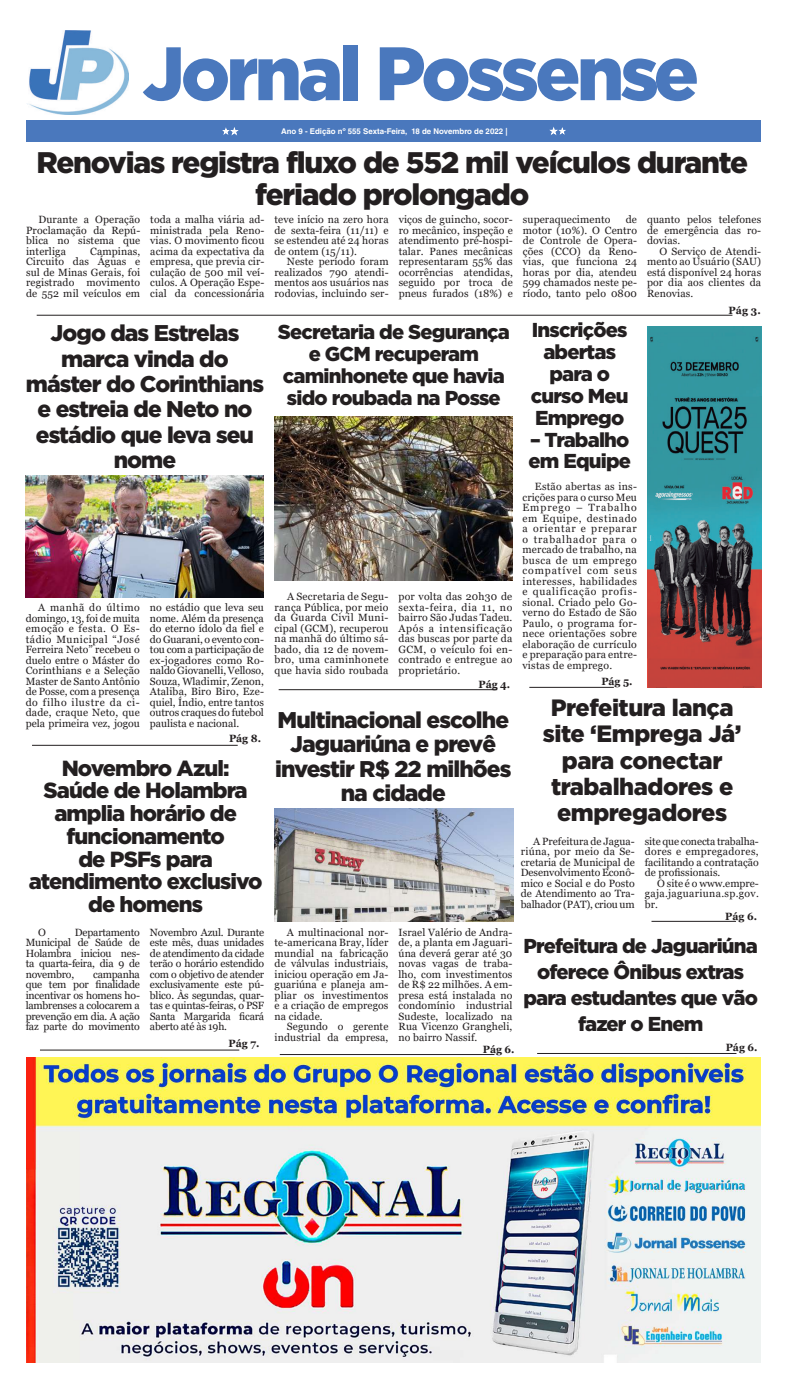
<style>
.page{position:relative;width:787px;height:1389px;background:#fff}
.page>*{position:absolute;margin:0;border:0;box-sizing:border-box;transform-origin:0 0}
.t1{font:900 75.51px "Gotham";letter-spacing:-.05em;color:#4a78bd}
.t2{font:900 29.75px/31.5px "Gotham";letter-spacing:-.04em;color:#231f20;text-align:center}
.t3{font:900 23.62px/26.2px "Gotham";letter-spacing:-.02em;color:#231f20;text-align:center}
.t4{font:900 22.75px/25.4px "Gotham";letter-spacing:-.04em;color:#231f20;text-align:center}
.t5{font:900 21.88px/22.8px "Gotham";letter-spacing:-.04em;color:#231f20;text-align:center}
.t6{font:900 20.12px/21.9px "Gotham";letter-spacing:-.04em;color:#231f20;text-align:center}
.t7{font:10.5px/10.5px "Georgia";letter-spacing:.01em;color:#231f20;text-align:justify}
.t8{font:700 10.5px "Georgia";color:#231f20}
.t9{font:700 7.88px "Helvetica LT Std";color:#fff}
</style>
<div class="page">
<div style="left:26px;top:121px;width:734px;height:21px;background:#4a78bd"></div>
<svg style="left:223px;top:127px;width:16px;height:9px"></svg>
<svg style="left:549px;top:127px;width:17px;height:8px"></svg>
<hr style="left:278px;top:689px;width:219px;height:1px;background:#231f20">
<hr style="left:280px;top:1054px;width:214px;height:1px;background:#231f20">
<hr style="left:32px;top:745px;width:206px;height:1px;background:#231f20">
<hr style="left:40px;top:1050px;width:199px;height:1px;background:#231f20">
<hr style="left:537px;top:1053px;width:199px;height:1px;background:#231f20">
<hr style="left:37px;top:315px;width:695px;height:1px;background:#231f20">
<hr style="left:529px;top:687px;width:84px;height:1px;background:#231f20">
<img style="left:647px;top:327px;width:113px;height:361px">
<img style="left:29px;top:30px;width:100px;height:85px">
<hr style="left:651px;top:921px;width:84px;height:1px;background:#231f20">
<img style="left:26px;top:1058px;width:734px;height:305px">
<img style="left:274px;top:416px;width:238px;height:165px">
<img style="left:26px;top:475px;width:237px;height:122px">
<img style="left:274px;top:809px;width:239px;height:113px">
<h1 class="t1" style="left:142px;top:30px;width:558px">Jornal Possense</h1>
<p class="t9" style="left:281px;top:127px;width:228px">Ano 9 - Edição nº 555 Sexta-Feira, 18 de Novembro de 2022 |</p>
<h2 class="t2" style="left:36px;top:146px;width:712px">Renovias registra fluxo de 552 mil veículos durante feriado prolongado</h2>
<p class="t7" style="left:26px;top:214px;width:116px;text-indent:12px">Durante a Operação Proclamação da Repú&shy;blica no sistema que interliga</p>
<p class="t7" style="left:26px;top:246px;width:116px;text-indent:64px">Campinas, Circuito das Águas e sul de Minas Gerais, foi registrado movimento de 552 mil veículos em</p>
<p class="t7" style="left:150px;top:214px;width:116px">toda a malha viária ad&shy;ministrada pela Reno&shy;vias. O movimento ficou acima da expectativa da empresa, que previa cir&shy;culação de 500 mil veí&shy;culos. A Operação Espe&shy;cial da concessionária</p>
<p class="t7" style="left:274px;top:214px;width:116px">teve início na zero hora de sexta-feira (11/11) e se estendeu até 24 horas de ontem (15/11).</p>
<p class="t7" style="left:274px;top:256px;width:116px;text-indent:12px">Neste período foram realizados 790 atendi&shy;mentos aos usuários nas rodovias, incluindo ser-</p>
<p class="t7" style="left:398px;top:214px;width:116px">viços de guincho, socor&shy;ro mecânico, inspeção e atendimento pré-hospi&shy;talar. Panes mecânicas representaram 55% das ocorrências atendidas, seguido por troca de pneus furados (18%) e</p>
<p class="t7" style="left:522px;top:214px;width:89px">superaquecimento</p>
<p class="t7" style="left:522px;top:214px;width:116px;text-indent:103px">de motor (10%). O Centro de Controle de Opera&shy;ções (CCO) da Reno&shy;vias, que funciona 24 horas por dia, atendeu 599 chamados neste pe&shy;ríodo, tanto pelo 0800</p>
<p class="t7" style="left:646px;top:214px;width:116px">quanto pelos telefones de emergência das ro&shy;dovias.</p>
<p class="t7" style="left:646px;top:246px;width:116px;text-indent:12px">O Serviço de Atendi&shy;mento ao Usuário (SAU) está disponível 24 horas por dia aos clientes da Renovias.</p>
<p class="t8" style="left:728px;top:304px;width:34px">Pág 3.</p>
<h3 class="t4" style="left:26px;top:320px;width:239px">Jogo das Estrelas marca vinda do máster do Corinthians e estreia de Neto no estádio que leva seu nome</h3>
<p class="t7" style="left:26px;top:603px;width:116px;text-indent:12px">A manhã do último domingo, 13, foi de muita emoção e festa. O Es&shy;tádio Municipal “José Ferreira Neto” recebeu o duelo entre o Máster do Corinthians e a Seleção Master de Santo Antônio de Posse, com a presença do filho ilustre da ci&shy;dade, craque Neto, que pela primeira vez, jogou</p>
<p class="t7" style="left:150px;top:603px;width:116px">no estádio que leva seu nome. Além da presença do eterno ídolo da fiel e do Guarani, o evento con&shy;tou com a participação de ex-jogadores como Ro&shy;naldo Giovanelli, Velloso, Souza, Wladimir, Zenon, Ataliba, Biro Biro, Eze&shy;quiel, Índio, entre tantos outros craques do futebol paulista e nacional.</p>
<p class="t8" style="left:229px;top:732px;width:34px">Pág 8.</p>
<h3 class="t5" style="left:29px;top:756px;width:235px">Novembro Azul:<br>Saúde de Holambra amplia horário de funcionamento<br>de PSFs para atendimento exclusivo de homens</h3>
<h3 class="t6" style="left:277px;top:321px;width:234px">Secretaria de Segurança e GCM recuperam caminhonete que havia sido roubada na Posse</h3>
<h3 class="t6" style="left:530px;top:319px;width:99px">Inscrições abertas para o curso Meu<br>Emprego</h3>
<h3 class="t6" style="left:528px;top:428px;width:104px;text-align:left">– Trabalho em Equipe</h3>
<p class="t7" style="left:274px;top:592px;width:115px;text-indent:12px">A Secretaria de Segu&shy;rança Pública, por meio da Guarda Civil Muni&shy;cipal (GCM), recuperou na manhã do último sá&shy;bado, dia 12 de novem&shy;bro, uma caminhonete que havia sido roubada</p>
<p class="t7" style="left:398px;top:592px;width:115px">por volta das 20h30 de sexta-feira, dia 11, no bairro São Judas Tadeu.<br>Após a intensificação das buscas por parte da GCM, o veículo foi en&shy;contrado e entregue ao proprietário.</p>
<p class="t8" style="left:478px;top:678px;width:33px">Pág 4.</p>
<h3 class="t4" style="left:275px;top:707px;width:238px;line-height:24.5px">Multinacional escolhe<br>Jaguariúna e prevê investir R$ 22 milhões na cidade</h3>
<p class="t7" style="left:522px;top:482px;width:116px;text-indent:12px">Estão abertas as ins&shy;crições para o curso Meu Emprego – Trabalho em Equipe, destinado a orientar e preparar o trabalhador para o mercado de trabalho, na busca de um emprego compatível com seus interesses, habilidades e qualificação profis&shy;sional. Criado pelo Go&shy;verno do Estado de São Paulo, o programa for&shy;nece orientações sobre elaboração de currículo e preparação para entre&shy;vistas de emprego.</p>
<p class="t8" style="left:601px;top:675px;width:33px">Pág 5.</p>
<h3 class="t3" style="left:542px;top:694px;width:200px">Prefeitura lança site ‘Emprega Já’ para conectar trabalhadores e empregadores</h3>
<p class="t7" style="left:520px;top:836px;width:115px;text-indent:12px">A Prefeitura de Jagua&shy;riúna, por meio da Se&shy;cretaria de Municipal de Desenvolvimento Econô&shy;mico e Social e do Posto de Atendimento ao Tra&shy;balhador (PAT), criou um</p>
<p class="t7" style="left:644px;top:836px;width:115px">site que conecta trabalha&shy;dores e empregadores, facilitando a contratação de profissionais.</p>
<p class="t7" style="left:644px;top:878px;width:115px;text-indent:12px">O site é o www.empre&shy;gaja.jaguariuna.sp.gov. br.</p>
<p class="t8" style="left:725px;top:910px;width:33px">Pág 6.</p>
<p class="t7" style="left:38px;top:927px;width:9px">O</p>
<p class="t7" style="left:26px;top:927px;width:116px;text-indent:49px">Departamento Municipal de Saúde de Holambra iniciou nes&shy;ta quarta-feira, dia 9 de novembro,</p>
<p class="t7" style="left:26px;top:969px;width:116px;text-indent:67px">campanha que tem por finalidade incentivar os homens ho&shy;lambrenses a colocarem a prevenção em dia. A ação faz parte do movimento</p>
<p class="t7" style="left:274px;top:927px;width:115px;text-indent:12px">A multinacional nor&shy;te-americana Bray, líder mundial na fabricação de válvulas industriais, iniciou operação em Ja&shy;guariúna e planeja am&shy;pliar os investimentos e a criação de empregos na cidade.</p>
<p class="t7" style="left:274px;top:1022px;width:115px;text-align:right">Segundo o gerente industrial da empresa,</p>
<p class="t7" style="left:398px;top:927px;width:115px">Israel Valério de Andra&shy;de, a planta em Jaguari&shy;úna deverá gerar até 30 novas vagas de traba&shy;lho, com investimentos de R$ 22 milhões. A em&shy;presa está instalada no condomínio industrial Sudeste, localizado na Rua Vicenzo Grangheli, no bairro Nassif.</p>
<p class="t7" style="left:150px;top:927px;width:116px">Novembro Azul. Durante este mês, duas unidades de atendimento da cidade terão o horário estendido com o objetivo de atender exclusivamente este pú&shy;blico. Às segundas, quar&shy;tas e quintas-feiras, o PSF Santa Margarida ficará aberto até às 19h.</p>
<h3 class="t6" style="left:523px;top:932px;width:236px;line-height:26.2px">Prefeitura de Jaguariúna oferece Ônibus extras para estudantes que vão fazer o Enem</h3>
<p class="t8" style="left:228px;top:1037px;width:32px">Pág 7.</p>
<p class="t8" style="left:725px;top:1040px;width:33px">Pág 6.</p>
<p class="t8" style="left:482px;top:1042px;width:33px">Pág 6.</p>
</div>
